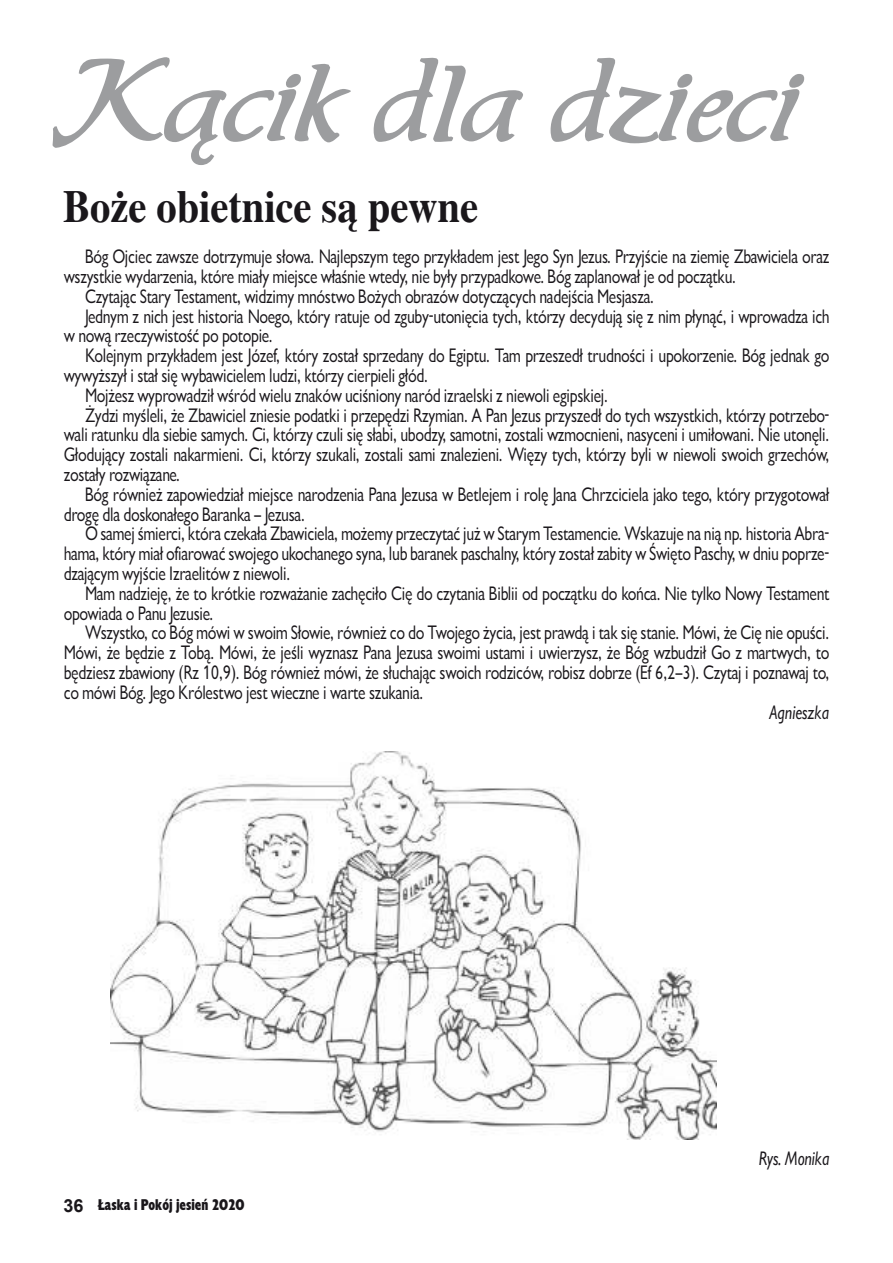
<style>
.page{position:relative;width:893px;height:1263px;background:#fff}
.page>*{position:absolute;margin:0;border:0;box-sizing:border-box;transform-origin:0 0}
.t1{font:700 109.05px "EFN Lemon";color:#9c9d9f}
.t2{font:700 45px "Toronto";color:#1a171b;scale:.9 1}
.t3{font:18px "EFN Gilead";color:#1a171b;scale:.8 1}
.t4{font:italic 18px "EFN Gilead";color:#1a171b;scale:.8 1}
.t5{font:15px "EFN Gilead Blk Cnd";color:#1a171b}
.s1{font-family:"Arial";font-weight:700;font-size:18px}
</style>
<div class="page">
<img style="left:110px;top:752px;width:607px;height:387px">
<h1 class="t1" style="left:64px;top:30px;width:736px">Kącik dla dzieci</h1>
<h2 class="t2" style="left:63px;top:181px;width:462px">Boże obietnice są pewne</h2>
<p class="t3" style="left:85px;top:244px;width:932px">Bóg Ojciec zawsze dotrzymuje słowa. Najlepszym tego przykładem jest Jego Syn Jezus. Przyjście na ziemię Zbawiciela oraz</p>
<p class="t3" style="left:64px;top:264px;width:842px">wszystkie wydarzenia, które miały miejsce właśnie wtedy, nie były przypadkowe. Bóg zaplanował je od początku.</p>
<p class="t3" style="left:85px;top:284px;width:712px">Czytając Stary Testament, widzimy mnóstwo Bożych obrazów dotyczących nadejścia Mesjasza.</p>
<p class="t3" style="left:85px;top:304px;width:932px">Jednym z nich jest historia Noego, który ratuje od zguby-utonięcia tych, którzy decydują się z nim płynąć, i wprowadza ich</p>
<p class="t3" style="left:64px;top:324px;width:262px">w nową rzeczywistość po potopie.</p>
<p class="t3" style="left:85px;top:343px;width:932px">Kolejnym przykładem jest Józef, który został sprzedany do Egiptu. Tam przeszedł trudności i upokorzenie. Bóg jednak go</p>
<p class="t3" style="left:64px;top:363px;width:457px">wywyższył i stał się wybawicielem ludzi, którzy cierpieli głód.</p>
<p class="t3" style="left:85px;top:383px;width:655px">Mojżesz wyprowadził wśród wielu znaków uciśniony naród izraelski z niewoli egipskiej.</p>
<p class="t3" style="left:85px;top:403px;width:932px">Żydzi myśleli, że Zbawiciel zniesie podatki i przepędzi Rzymian. A Pan Jezus przyszedł do tych wszystkich, którzy potrzebo-</p>
<p class="t3" style="left:64px;top:423px;width:958px">wali ratunku dla siebie samych. Ci, którzy czuli się słabi, ubodzy, samotni, zostali wzmocnieni, nasyceni i umiłowani. Nie utonęli.</p>
<p class="t3" style="left:64px;top:442px;width:958px">Głodujący zostali nakarmieni. Ci, którzy szukali, zostali sami znalezieni. Więzy tych, którzy byli w niewoli swoich grzechów,</p>
<p class="t3" style="left:64px;top:462px;width:147px">zostały rozwiązane.</p>
<p class="t3" style="left:85px;top:482px;width:932px">Bóg również zapowiedział miejsce narodzenia Pana Jezusa w Betlejem i rolę Jana Chrzciciela jako tego, który przygotował</p>
<p class="t3" style="left:64px;top:502px;width:303px">drogę dla doskonałego Baranka – Jezusa.</p>
<p class="t3" style="left:85px;top:522px;width:932px">O samej śmierci, która czekała Zbawiciela, możemy przeczytać już w Starym Testamencie. Wskazuje na nią np. historia Abra-</p>
<p class="t3" style="left:64px;top:541px;width:958px">hama, który miał ofiarować swojego ukochanego syna, lub baranek paschalny, który został zabity w Święto Paschy, w dniu poprze-</p>
<p class="t3" style="left:64px;top:561px;width:284px">dzającym wyjście Izraelitów z niewoli.</p>
<p class="t3" style="left:85px;top:581px;width:932px">Mam nadzieję, że to krótkie rozważanie zachęciło Cię do czytania Biblii od początku do końca. Nie tylko Nowy Testament</p>
<p class="t3" style="left:64px;top:601px;width:188px">opowiada o Panu Jezusie.</p>
<p class="t3" style="left:85px;top:621px;width:932px">Wszystko, co Bóg mówi w swoim Słowie, również co do Twojego życia, jest prawdą i tak się stanie. Mówi, że Cię nie opuści.</p>
<p class="t3" style="left:64px;top:640px;width:958px">Mówi, że będzie z Tobą. Mówi, że jeśli wyznasz Pana Jezusa swoimi ustami i uwierzysz, że Bóg wzbudził Go z martwych, to</p>
<p class="t3" style="left:64px;top:660px;width:958px">będziesz zbawiony (Rz 10,9). Bóg również mówi, że słuchając swoich rodziców, robisz dobrze (Ef 6,2–3). Czytaj i poznawaj to,</p>
<p class="t3" style="left:64px;top:680px;width:451px">co mówi Bóg. Jego Królestwo jest wieczne i warte szukania.</p>
<p class="t4" style="left:769px;top:699px;width:76px">Agnieszka</p>
<p class="t5" style="left:64px;top:1195px;width:182px"><span class="s1">36</span> Łaska i Pokój jesień 2020</p>
<p class="t4" style="left:759px;top:1146px;width:90px">Rys. Monika</p>
</div>
